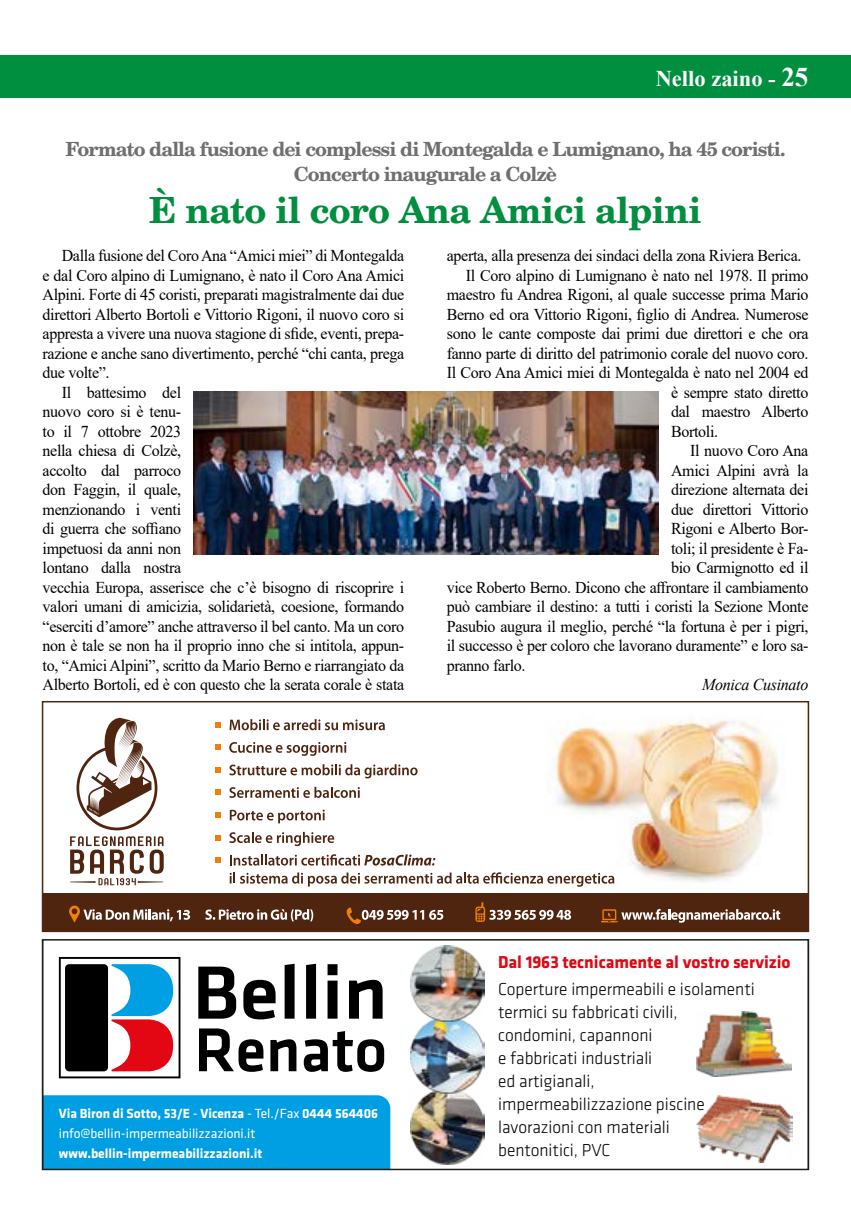
<style>
.page{position:relative;width:851px;height:1212px;background:#fff}
.page>*{position:absolute;margin:0;border:0;box-sizing:border-box;transform-origin:0 0}
.t1{font:78.15px "Klavika Medium OSF";color:#000;scale:1.05 1}
.t2{font:64.2px "Klavika Medium OSF";color:#000}
.t3{font:700 36px "C059";letter-spacing:-.02em;color:#008e3f}
.t4{font:700 22.5px "Times New Roman";color:#fff}
.t5{font:700 19.5px/25.5px "C059";letter-spacing:-.05em;color:#706f6f;text-align:center}
.t6{font:300 18px/23px "Klavika CH";letter-spacing:-.005em;color:#000}
.t7{font:700 18px "Klavika CH";letter-spacing:-.005em;color:#e30613}
.t8{font:16.5px "Times New Roman";letter-spacing:-.02em;color:#000}
.t9{font:italic 16.5px "Times New Roman";letter-spacing:-.02em;color:#000}
.t10{font:13.8px/20px "Klavika CH";letter-spacing:-.005em;color:#fff}
.t11{font:700 13.8px "Klavika CH";letter-spacing:-.005em;color:#fff}
.s1{font-size:27px}
.s2{font-weight:700}
</style>
<div class="page">
<div style="left:0;top:55px;width:850px;height:43px;background:#008e3f"></div>
<img style="left:194px;top:391px;width:464px;height:164px">
<svg style="left:45px;top:717px;width:761px;height:212px"></svg>
<div style="left:42px;top:701px;width:767px;height:231px;border:2px solid #512611"></div>
<svg style="left:59px;top:957px;width:121px;height:121px"></svg>
<div style="left:65px;top:964px;width:43px;height:107px;background:#000;border-radius:4px"></div>
<img style="left:410px;top:1093px;width:75px;height:72px">
<img style="left:410px;top:1021px;width:75px;height:72px">
<img style="left:410px;top:945px;width:75px;height:76px">
<div style="left:45px;top:1095px;width:345px;height:72px;background:#009fe3"></div>
<img style="left:696px;top:1095px;width:96px;height:67px">
<img style="left:696px;top:1011px;width:95px;height:66px">
<div style="left:42px;top:939px;width:767px;height:231px;border:2px solid #1d1d1b"></div>
<h3 class="t4" style="left:655px;top:62px;width:154px">Nello zaino - <span class="s1">25</span></h3>
<p class="t5" style="left:65px;top:135px;width:721px">Formato dalla fusione dei complessi di Montegalda e Lumignano, ha 45 coristi.<br>Concerto inaugurale a Colzè</p>
<h3 class="t3" style="left:149px;top:181px;width:554px">È nato il coro Ana Amici alpini</h3>
<p class="t8" style="left:62px;top:244px;width:344px">Dalla fusione del Coro Ana “Amici miei” di Montegalda</p>
<p class="t8" style="left:43px;top:264px;width:363px">e dal Coro alpino di Lumignano, è nato il Coro Ana Amici</p>
<p class="t8" style="left:43px;top:283px;width:363px">Alpini. Forte di 45 coristi, preparati magistralmente dai due</p>
<p class="t8" style="left:43px;top:303px;width:363px">direttori Alberto Bortoli e Vittorio Rigoni, il nuovo coro si</p>
<p class="t8" style="left:43px;top:322px;width:363px">appresta a vivere una nuova stagione di sfide, eventi, prepa-</p>
<p class="t8" style="left:43px;top:342px;width:363px">razione e anche sano divertimento, perché “chi canta, prega</p>
<p class="t8" style="left:43px;top:361px;width:69px">due volte”.</p>
<p class="t8" style="left:62px;top:381px;width:121px">Il battesimo del</p>
<p class="t8" style="left:43px;top:400px;width:140px">nuovo coro si è tenu-</p>
<p class="t8" style="left:43px;top:420px;width:140px">to il 7 ottobre 2023</p>
<p class="t8" style="left:43px;top:439px;width:140px">nella chiesa di Colzè,</p>
<p class="t8" style="left:43px;top:459px;width:140px">accolto dal parroco</p>
<p class="t8" style="left:43px;top:478px;width:140px">don Faggin, il quale,</p>
<p class="t8" style="left:43px;top:498px;width:140px">menzionando i venti</p>
<p class="t8" style="left:43px;top:517px;width:140px">di guerra che soffiano</p>
<p class="t8" style="left:43px;top:537px;width:140px">impetuosi da anni non</p>
<p class="t8" style="left:43px;top:556px;width:140px">lontano dalla nostra</p>
<p class="t8" style="left:43px;top:576px;width:363px">vecchia Europa, asserisce che c’è bisogno di riscoprire i</p>
<p class="t8" style="left:43px;top:595px;width:363px">valori umani di amicizia, solidarietà, coesione, formando</p>
<p class="t8" style="left:43px;top:615px;width:363px">“eserciti d’amore” anche attraverso il bel canto. Ma un coro</p>
<p class="t8" style="left:43px;top:634px;width:363px">non è tale se non ha il proprio inno che si intitola, appun-</p>
<p class="t8" style="left:43px;top:654px;width:363px">to, “Amici Alpini”, scritto da Mario Berno e riarrangiato da</p>
<p class="t8" style="left:43px;top:673px;width:363px">Alberto Bortoli, ed è con questo che la serata corale è stata</p>
<p class="t8" style="left:446px;top:244px;width:356px">aperta, alla presenza dei sindaci della zona Riviera Berica.</p>
<p class="t8" style="left:466px;top:264px;width:344px">Il Coro alpino di Lumignano è nato nel 1978. Il primo</p>
<p class="t8" style="left:446px;top:283px;width:363px">maestro fu Andrea Rigoni, al quale successe prima Mario</p>
<p class="t8" style="left:446px;top:303px;width:363px">Berno ed ora Vittorio Rigoni, figlio di Andrea. Numerose</p>
<p class="t8" style="left:446px;top:322px;width:363px">sono le cante composte dai primi due direttori e che ora</p>
<p class="t8" style="left:446px;top:342px;width:363px">fanno parte di diritto del patrimonio corale del nuovo coro.</p>
<p class="t8" style="left:446px;top:361px;width:363px">Il Coro Ana Amici miei di Montegalda è nato nel 2004 ed</p>
<p class="t8" style="left:671px;top:381px;width:139px">è sempre stato diretto</p>
<p class="t8" style="left:671px;top:400px;width:139px">dal maestro Alberto</p>
<p class="t8" style="left:671px;top:420px;width:49px">Bortoli.</p>
<p class="t8" style="left:690px;top:439px;width:120px">Il nuovo Coro Ana</p>
<p class="t8" style="left:671px;top:459px;width:139px">Amici Alpini avrà la</p>
<p class="t8" style="left:671px;top:478px;width:139px">direzione alternata dei</p>
<p class="t8" style="left:671px;top:498px;width:139px">due direttori Vittorio</p>
<p class="t8" style="left:671px;top:517px;width:139px">Rigoni e Alberto Bor-</p>
<p class="t8" style="left:671px;top:537px;width:139px">toli; il presidente è Fa-</p>
<p class="t8" style="left:671px;top:556px;width:139px">bio Carmignotto ed il</p>
<p class="t8" style="left:446px;top:576px;width:363px">vice Roberto Berno. Dicono che affrontare il cambiamento</p>
<p class="t8" style="left:446px;top:595px;width:363px">può cambiare il destino: a tutti i coristi la Sezione Monte</p>
<p class="t8" style="left:446px;top:615px;width:363px">Pasubio augura il meglio, perché “la fortuna è per i pigri,</p>
<p class="t8" style="left:446px;top:634px;width:363px">il successo è per coloro che lavorano duramente” e loro sa-</p>
<p class="t8" style="left:446px;top:654px;width:80px">pranno farlo.</p>
<p class="t9" style="left:702px;top:673px;width:108px">Monica Cusinato</p>
<h1 class="t1" style="left:192px;top:951px;width:188px">Bellin</h1>
<h2 class="t2" style="left:194px;top:1015px;width:194px">Renato</h2>
<p class="t10" style="left:59px;top:1103px;width:320px"><span class="s2">Via Biron di Sotto, 53/E</span> - <span class="s2">Vicenza</span> - Tel./Fax <span class="s2">0444 564406 </span>info@bellin-impermeabilizzazioni.it</p>
<p class="t11" style="left:59px;top:1143px;width:205px">www.bellin-impermeabilizzazioni.it</p>
<p class="t7" style="left:498px;top:949px;width:294px">Dal 1963 tecnicamente al vostro servizio</p>
<p class="t6" style="left:498px;top:977px;width:258px">Coperture impermeabili e isolamenti termici su fabbricati civili, condomini, capannoni<br>e fabbricati industriali<br>ed artigianali,<br>impermeabilizzazione piscine lavorazioni con materiali<br>bentonitici, PVC</p>
</div>
